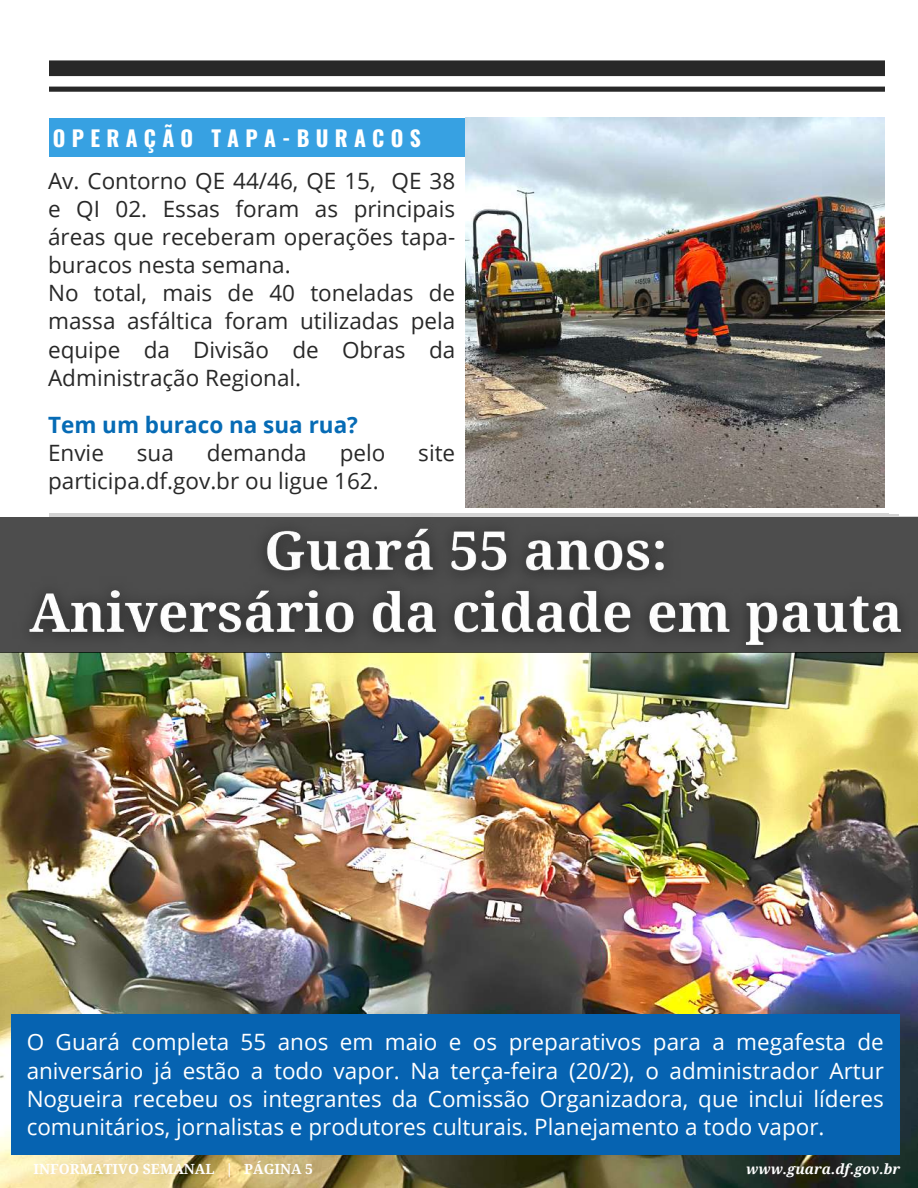
<style>
.page{position:relative;width:918px;height:1188px;background:#fff}
.page>*{position:absolute;margin:0;border:0;box-sizing:border-box;transform-origin:0 0}
.t1{font:22.5px/28.2px "Open Sans";color:#282828}
.t2{font:22.5px/28.2px "Open Sans";color:#fff;text-align:justify}
.t3{font:700 22.5px "Open Sans";color:#066bb5}
.t4{font:700 21.6px "Oswald";letter-spacing:.29em;color:#fff}
.t5{font:700 13.95px "Droid Serif";color:#fff}
.t6{font:italic 700 13.95px "Droid Serif";color:#fff}
</style>
<div class="page">
<div style="left:46px;top:118px;width:419px;height:39px;background:#37a1e2"></div>
<svg style="left:49px;top:60px;width:836px;height:32px"></svg>
<img style="left:0;top:653px;width:918px;height:535px">
<div style="left:0;top:34px;width:48px;height:488px;background:#fff"></div>
<div style="left:11px;top:1014px;width:889px;height:141px;background:#0663b1"></div>
<img style="left:465px;top:118px;width:420px;height:389px">
<img style="left:7px;top:507px;width:911px;height:164px">
<p class="t4" style="left:53px;top:121px;width:369px">OPERAÇÃO TAPA-BURACOS</p>
<p class="t1" style="left:48px;top:166px;width:409px">Av. Contorno QE 44/46, QE 15, QE 38 e QI 02. Essas foram as principais áreas que receberam operações tapa&shy;buracos nesta semana.<br>No total, mais de 40 toneladas de massa asfáltica foram utilizadas pela equipe da Divisão de Obras da<br>Administração Regional.</p>
<p class="t3" style="left:48px;top:409px;width:311px">Tem um buraco na sua rua?</p>
<p class="t1" style="left:48px;top:438px;width:57px">Envie</p>
<p class="t1" style="left:137px;top:438px;width:39px">sua</p>
<p class="t1" style="left:207px;top:438px;width:101px">demanda</p>
<p class="t1" style="left:340px;top:438px;width:47px">pelo</p>
<p class="t1" style="left:418px;top:438px;width:38px">site</p>
<p class="t1" style="left:48px;top:466px;width:332px">participa.df.gov.br ou ligue 162.</p>
<p class="t2" style="left:27px;top:1028px;width:859px">O Guará completa 55 anos em maio e os preparativos para a megafesta de aniversário já estão a todo vapor. Na terça-feira (20/2), o administrador Artur Nogueira recebeu os integrantes da Comissão Organizadora, que inclui líderes comunitários, jornalistas e produtores culturais. Planejamento a todo vapor.</p>
<p class="t5" style="left:33px;top:1161px;width:281px">INFORMATIVO SEMANAL | PÁGINA 5</p>
<p class="t6" style="left:746px;top:1161px;width:155px">www.guara.df.gov.br</p>
</div>
